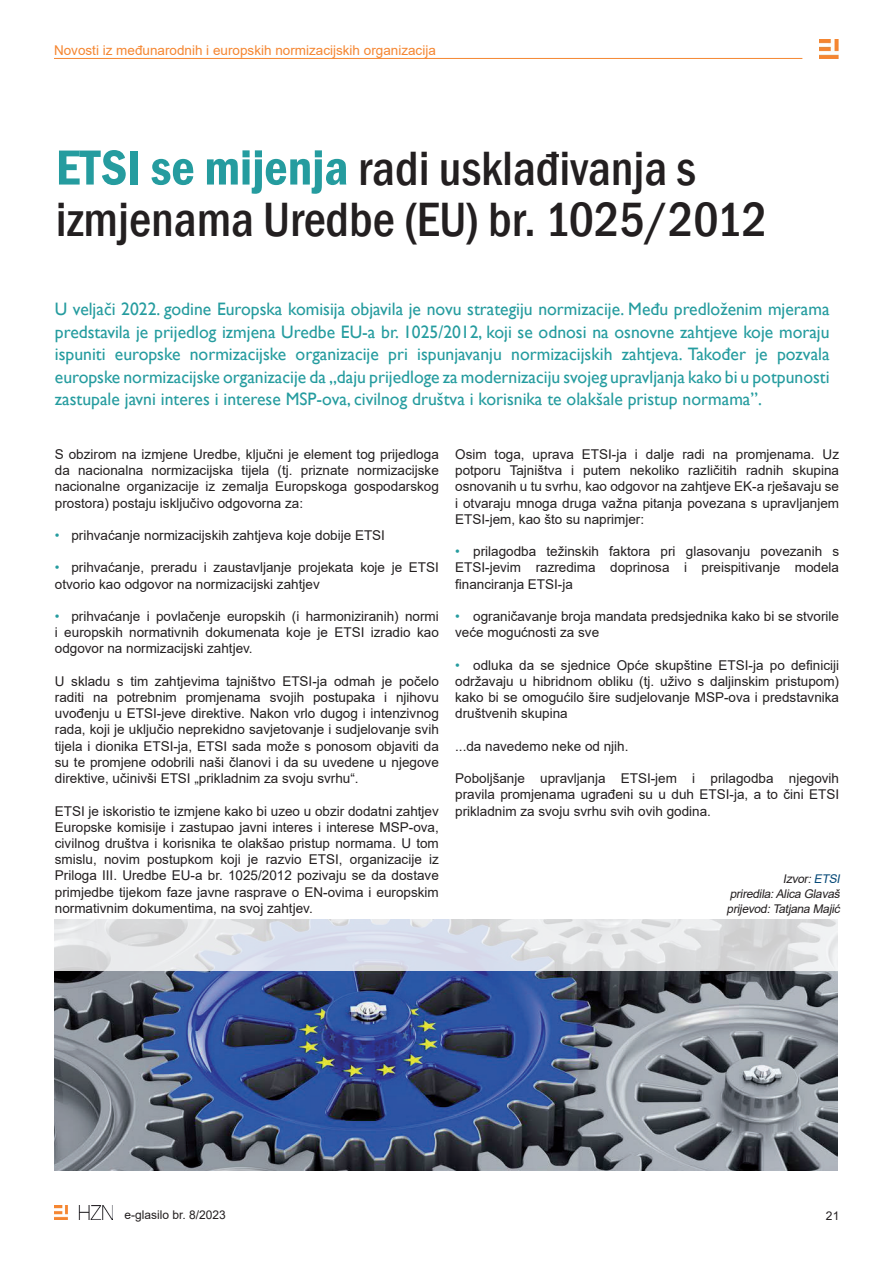
<style>
.page{position:relative;width:893px;height:1263px;background:#fff}
.page>*{position:absolute;margin:0;border:0;box-sizing:border-box;transform-origin:0 0}
.t1{font:500 condensed 49.5px/51px "Franklin Gothic";color:#231f20}
.t2{font:18px/22.5px "Gill Sans";color:#259c9f;text-align:justify}
.t3{font:13.5px/16.2px "Arial";color:#231f20;text-align:justify}
.t4{font:13.5px "Arial";color:#f58631}
.t5{font:italic 12px/15px "Arial";color:#231f20;text-align:justify}
.t6{font:12px "Arial";color:#231f20}
.s1{font-weight:600;font-size:51px;color:#259c9f}
.s2{color:#259c9f}
.s3{color:#054877}
</style>
<div class="page">
<img style="left:819px;top:40px;width:19px;height:19px">
<img style="left:55px;top:1206px;width:57px;height:13px">
<hr style="left:54px;top:58px;width:748px;height:1px;background:#f58630">
<img style="left:55px;top:971px;width:782px;height:199px">
<svg style="left:55px;top:919px;width:783px;height:52px;background:#dddfe5"></svg>
<p class="t4" style="left:54px;top:40px;width:383px">Novosti iz međunarodnih i europskih normizacijskih organizacija</p>
<h1 class="t1" style="left:56px;top:142px;width:713px"><span class="s1">ETSI se mijenja</span> radi usklađivanja s izmjenama Uredbe (EU) br. 1025/2012</h1>
<p class="t2" style="left:55px;top:298px;width:776px">U veljači 2022. godine Europska komisija objavila je novu strategiju normizacije. Među predloženim mjerama predstavila je prijedlog izmjena Uredbe EU-a br. 1025/2012, koji se odnosi na osnovne zahtjeve koje moraju ispuniti europske normizacijske organizacije pri ispunjavanju normizacijskih zahtjeva. Također je pozvala europske normizacijske organizacije da „daju prijedloge za modernizaciju svojeg upravljanja kako bi u potpunosti zastupale javni interes i interese MSP-ova, civilnog društva i korisnika te olakšale pristup normama”.</p>
<p class="t3" style="left:55px;top:446px;width:385px">S obzirom na izmjene Uredbe, ključni je element tog prijedloga da nacionalna normizacijska tijela (tj. priznate normizacijske nacionalne organizacije iz zemalja Europskoga gospodarskog prostora) postaju isključivo odgovorna za:</p>
<p class="t3" style="left:55px;top:527px;width:332px"><span class="s2">•</span> prihvaćanje normizacijskih zahtjeva koje dobije ETSI</p>
<p class="t3" style="left:55px;top:559px;width:385px"><span class="s2">•</span> prihvaćanje, preradu i zaustavljanje projekata koje je ETSI otvorio kao odgovor na normizacijski zahtjev</p>
<p class="t3" style="left:55px;top:608px;width:385px"><span class="s2">•</span> prihvaćanje i povlačenje europskih (i harmoniziranih) normi i europskih normativnih dokumenata koje je ETSI izradio kao odgovor na normizacijski zahtjev.</p>
<p class="t3" style="left:55px;top:673px;width:385px">U skladu s tim zahtjevima tajništvo ETSI-ja odmah je počelo raditi na potrebnim promjenama svojih postupaka i njihovu uvođenju u ETSI-jeve direktive. Nakon vrlo dugog i intenzivnog rada, koji je uključio neprekidno savjetovanje i sudjelovanje svih tijela i dionika ETSI-ja, ETSI sada može s ponosom objaviti da su te promjene odobrili naši članovi i da su uvedene u njegove direktive, učinivši ETSI „prikladnim za svoju svrhu“.</p>
<p class="t3" style="left:55px;top:802px;width:385px">ETSI je iskoristio te izmjene kako bi uzeo u obzir dodatni zahtjev Europske komisije i zastupao javni interes i interese MSP-ova, civilnog društva i korisnika te olakšao pristup normama. U tom smislu, novim postupkom koji je razvio ETSI, organizacije iz Priloga III. Uredbe EU-a br. 1025/2012 pozivaju se da dostave primjedbe tijekom faze javne rasprave o EN-ovima i europskim normativnim dokumentima, na svoj zahtjev.</p>
<p class="t3" style="left:455px;top:446px;width:385px">Osim toga, uprava ETSI-ja i dalje radi na promjenama. Uz potporu Tajništva i putem nekoliko različitih radnih skupina osnovanih u tu svrhu, kao odgovor na zahtjeve EK-a rješavaju se i otvaraju mnoga druga važna pitanja povezana s upravljanjem ETSI-jem, kao što su naprimjer:</p>
<p class="t3" style="left:455px;top:543px;width:385px"><span class="s2">•</span> prilagodba težinskih faktora pri glasovanju povezanih s ETSI-jevim razredima doprinosa i preispitivanje modela financiranja ETSI-ja</p>
<p class="t3" style="left:455px;top:608px;width:385px"><span class="s2">•</span> ograničavanje broja mandata predsjednika kako bi se stvorile veće mogućnosti za sve</p>
<p class="t3" style="left:455px;top:657px;width:385px"><span class="s2">•</span> odluka da se sjednice Opće skupštine ETSI-ja po definiciji održavaju u hibridnom obliku (tj. uživo s daljinskim pristupom) kako bi se omogućilo šire sudjelovanje MSP-ova i predstavnika društvenih skupina</p>
<p class="t3" style="left:455px;top:738px;width:175px">...da navedemo neke od njih.</p>
<p class="t3" style="left:455px;top:770px;width:385px">Poboljšanje upravljanja ETSI-jem i prilagodba njegovih pravila promjenama ugrađeni su u duh ETSI-ja, a to čini ETSI prikladnim za svoju svrhu svih ovih godina.</p>
<p class="t5" style="left:727px;top:871px;width:118px;text-indent:56px">Izvor:<span class="s3">ETSI </span>priredila:Alica Glavaš prijevod:Tatjana Maj ić</p>
<p class="t6" style="left:125px;top:1206px;width:103px">e-glasilo br. 8/2023</p>
<p class="t6" style="left:826px;top:1207px;width:15px">21</p>
</div>
